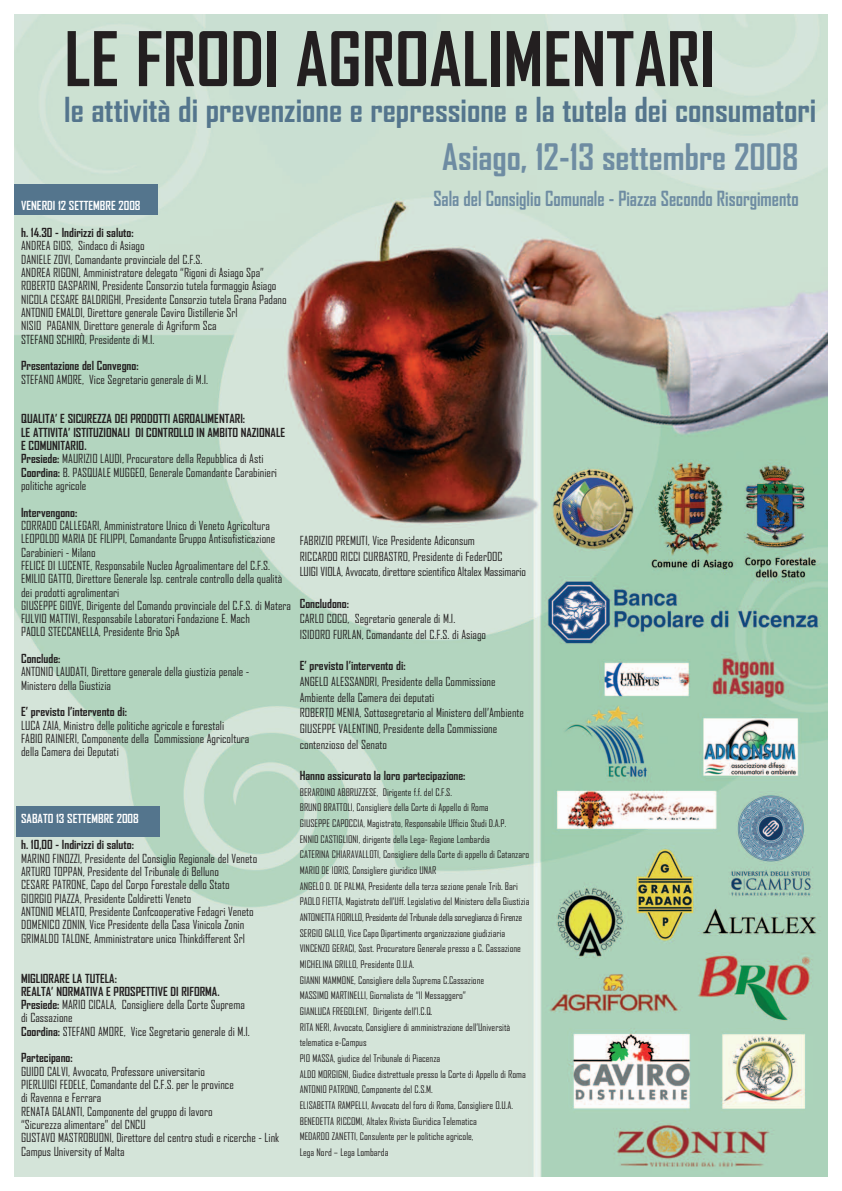
<style>
.page{position:relative;width:842px;height:1191px;background:#fff}
.page>*{position:absolute;margin:0;border:0;box-sizing:border-box;transform-origin:0 0}
.t1{font:700 72px "Agency FB";color:#231f20}
.t2{font:700 35px "Agency FB";color:#6e8ca2}
.t3{font:700 33px "Agency FB";color:#54758d}
.t4{font:700 20px "Agency FB";color:#6e8ca2;scale:.9 1}
.t5{font:12px/13.3px "Agency FB";color:#231f20}
.t6{font:700 12px/13.3px "Agency FB";color:#231f20}
.t7{font:700 12px "Agency FB";color:#fff}
.t8{font:10px/15.7px "Agency FB";color:#231f20}
.s1{font-weight:400}
.s2{font-weight:700}
</style>
<div class="page">
<img style="left:14px;top:14px;width:814px;height:1162px">
<div style="left:14px;top:185px;width:144px;height:30px;background:#54758d"></div>
<div style="left:16px;top:806px;width:143px;height:30px;background:#54758d"></div>
<h1 class="t1" style="left:64px;top:19px;width:652px">LE FRODI AGROALIMENTARI</h1>
<h3 class="t3" style="left:64px;top:91px;width:754px">le attività di prevenzione e repressione e la tutela dei consumatori</h3>
<p class="t7" style="left:21px;top:199px;width:121px">VENERDI 12 SETTEMBRE 2008</p>
<p class="t6" style="left:21px;top:226px;width:114px">h. 14.30 - Indirizzi di saluto:</p>
<p class="t5" style="left:21px;top:240px;width:267px">ANDREA GIOS, Sindaco di Asiago<br>DANIELE ZOVI, Comandante provinciale del C.F.S.<br>ANDREA RIGONI, Amministratore delegato “Rigoni di Asiago Spa” ROBERTO GASPARINI, Presidente Consorzio tutela formaggio Asiago NICOLA CESARE BALDRIGHI, Presidente Consorzio tutela Grana Padano ANTONIO EMALDI, Direttore generale Caviro Distillerie Srl<br>NISIO PAGANIN, Direttore generale di Agriform Sca<br>STEFANO SCHIRÒ, Presidente di M.I.</p>
<p class="t6" style="left:21px;top:359px;width:119px">Presentazione del Convegno:</p>
<p class="t5" style="left:21px;top:373px;width:189px">STEFANO AMORE, Vice Segretario generale di M.I.</p>
<p class="t6" style="left:21px;top:412px;width:266px">QUALITA’ E SICUREZZA DEI PRODOTTI AGROALIMENTARI:<br>LE ATTIVITA’ ISTITUZIONALI DI CONTROLLO IN AMBITO NAZIONALE E COMUNITARIO.<br>Presiede: <span class="s1">MAURIZIO LAUDI, Procuratore della Repubblica di Asti </span>Coordina: <span class="s1">B. PASQUALE MUGGEO, Generale Comandante Carabinieri politiche agricole</span></p>
<p class="t6" style="left:21px;top:506px;width:58px">Intervengono:</p>
<p class="t5" style="left:21px;top:519px;width:271px">CORRADO CALLEGARI, Amministratore Unico di Veneto Agricoltura LEOPOLDO MARIA DE FILIPPI, Comandante Gruppo Antisofisticazione Carabinieri - Milano<br>FELICE DI LUCENTE, Responsabile Nucleo Agroalimentare del C.F.S.<br>EMILIO GATTO, Direttore Generale Isp. centrale controllo della qualità dei prodotti agrolimentari<br>GIUSEPPE GIOVE, Dirigente del Comando provinciale del C.F.S. di Matera FULVIO MATTIVI, Responsabile Laboratori Fondazione E. Mach<br>PAOLO STECCANELLA, Presidente Brio SpA</p>
<p class="t6" style="left:21px;top:652px;width:41px">Conclude:</p>
<p class="t5" style="left:21px;top:665px;width:230px">ANTONIO LAUDATI, Direttore generale della giustizia penale -<br>Ministero della Giustizia</p>
<p class="t6" style="left:21px;top:705px;width:107px">E’ previsto l’intervento di:</p>
<p class="t5" style="left:21px;top:719px;width:230px">LUCA ZAIA, Ministro delle politiche agricole e forestali<br>FABIO RAINIERI, Componente della Commissione Agricoltura della Camera dei Deputati</p>
<p class="t7" style="left:21px;top:811px;width:119px">SABATO 13 SETTEMBRE 2008</p>
<p class="t6" style="left:21px;top:838px;width:114px">h. 10,00 - Indirizzi di saluto:</p>
<p class="t5" style="left:21px;top:852px;width:238px">MARINO FINOZZI, Presidente del Consiglio Regionale del Veneto ARTURO TOPPAN, Presidente del Tribunale di Belluno<br>CESARE PATRONE, Capo del Corpo Forestale dello Stato GIORGIO PIAZZA, Presidente Coldiretti Veneto<br>ANTONIO MELATO, Presidente Confcooperative Fedagri Veneto DOMENICO ZONIN, Vice Presidente della Casa Vinicola Zonin GRIMALDO TALONE, Amministratore unico Thinkdifferent Srl</p>
<p class="t5" style="left:21px;top:971px;width:230px"><span class="s2">MIGLIORARE LA TUTELA:<br>REALTA’ NORMATIVA E PROSPETTIVE DI RIFORMA.<br>Presiede:</span> MARIO CICALA, Consigliere della Corte Suprema di Cassazione<br><span class="s2">Coordina:</span> STEFANO AMORE, Vice Segretario generale di M.I.</p>
<p class="t6" style="left:21px;top:1051px;width:53px">Partecipano:</p>
<p class="t5" style="left:21px;top:1065px;width:260px">GUIDO CALVI, Avvocato, Professore universitario<br>PIERLUIGI FEDELE, Comandante del C.F.S. per le province<br>di Ravenna e Ferrara<br>RENATA GALANTI, Componente del gruppo di lavoro<br>“Sicurezza alimentare” del CNCU<br>GUSTAVO MASTROBUONI, Direttore del centro studi e ricerche - Link Campus University of Malta</p>
<h2 class="t2" style="left:442px;top:137px;width:358px">Asiago, 12-13 settembre 2008</h2>
<h3 class="t4" style="left:433px;top:187px;width:407px">Sala del Consiglio Comunale - Piazza Secondo Risorgimento</h3>
<p class="t5" style="left:300px;top:533px;width:228px;line-height:15.7px">FABRIZIO PREMUTI, Vice Presidente Adiconsum<br>RICCARDO RICCI CURBASTRO, Presidente di FederDOC<br>LUIGI VIOLA, Avvocato, direttore scientifico Altalex Massimario</p>
<p class="t6" style="left:300px;top:597px;width:51px">Concludono:</p>
<p class="t5" style="left:300px;top:611px;width:188px;line-height:15.7px">CARLO COCO, Segretario generale di M.I.<br>ISIDORO FURLAN, Comandante del C.F.S. di Asiago</p>
<p class="t6" style="left:300px;top:659px;width:107px">E’ previsto l’intervento di:</p>
<p class="t5" style="left:300px;top:674px;width:226px;line-height:15.7px">ANGELO ALESSANDRI, Presidente della Commissione Ambiente della Camera dei deputati<br>ROBERTO MENIA, Sottosegretario al Ministero dell’Ambiente GIUSEPPE VALENTINO, Presidente della Commissione contenzioso del Senato</p>
<p class="t6" style="left:300px;top:769px;width:167px">Hanno assicurato la loro partecipazione:</p>
<p class="t8" style="left:300px;top:784px;width:231px">BERARDINO ABBRUZZESE, Dirigente f.f. del C.F.S.<br>BRUNO BRATTOLI, Consigliere della Corte di Appello di Roma<br>GIUSEPPE CAPOCCIA, Magistrato, Responsabile Ufficio Studi D.A.P.<br>ENNIO CASTIGLIONI, dirigente della Lega- Regione Lombardia<br>CATERINA CHIARAVALLOTI, Consigliere della Corte di appello di Catanzaro MARIO DE IORIS, Consigliere giuridico UNAR<br>ANGELO D. DE PALMA, Presidente della terza sezione penale Trib. Bari PAOLO FIETTA, Magistrato dell’Uff. Legislativo del Ministero della Giustizia ANTONIETTA FIORILLO, Presidente del Tribunale della sorveglianza di Firenze SERGIO GALLO, Vice Capo Dipartimento organizzazione giudiziaria VINCENZO GERACI, Sost. Procuratore Generale presso a C. Cassazione MICHELINA GRILLO, Presidente O.U.A.<br>GIANNI MAMMONE, Consigliere della Suprema C.Cassazione<br>MASSIMO MARTINELLI, Giornalista de “Il Messaggero”<br>GIANLUCA FREGOLENT, Dirigente dell’I.C.Q.<br>RITA NERI, Avvocato, Consigliere di amministrazione dell’Università telematica e-Campus<br>PIO MASSA, giudice del Tribunale di Piacenza<br>ALDO MORGIGNI, Giudice distrettuale presso la Corte di Appello di Roma ANTONIO PATRONO, Componente del C.S.M.<br>ELISABETTA RAMPELLI, Avvocato del foro di Roma, Consigliere O.U.A.<br>BENEDETTA RICCOMI, Altalex Rivista Giuridica Telematica<br>MEDARDO ZANETTI, Consulente per le politiche agricole,<br>Lega Nord – Lega Lombarda</p>
</div>
